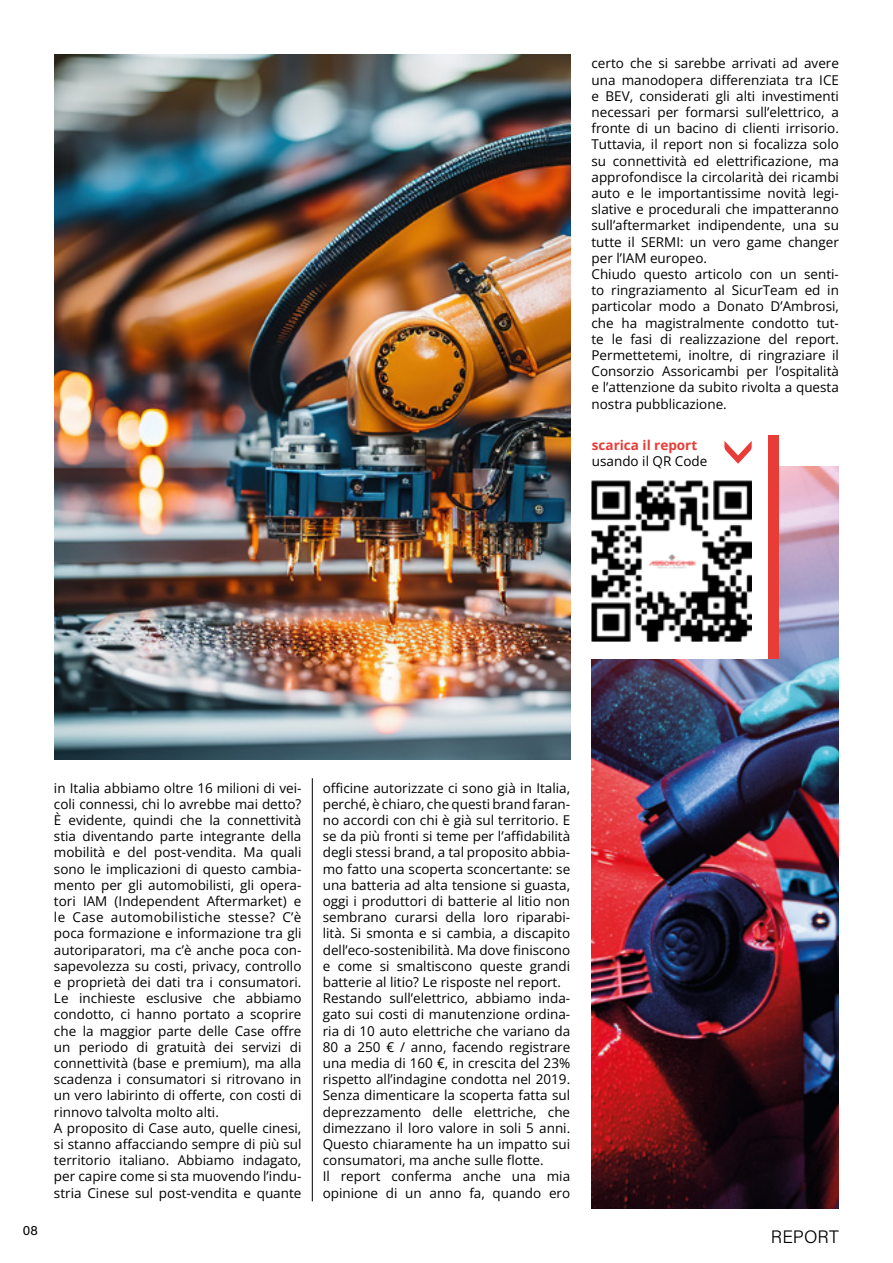
<style>
.page{position:relative;width:893px;height:1263px;background:#fff}
.page>*{position:absolute;margin:0;border:0;box-sizing:border-box;transform-origin:0 0}
.t1{font:18px "Acumin Variable Concept";letter-spacing:.005em;color:#000}
.t2{font:13.5px/16.2px "Open Sans";color:#000}
.t3{font:13.5px "Open Sans";color:#e83c37}
.t4{font:13.5px "Acumin Variable Concept";color:#000}
</style>
<div class="page">
<hr style="left:312px;top:778px;width:1px;height:423px;background:#000">
<img style="left:591px;top:467px;width:248px;height:742px">
<div style="left:588px;top:430px;width:181px;height:229px;background:#fff"></div>
<div style="left:768px;top:435px;width:11px;height:224px;background:#e83c37"></div>
<img style="left:54px;top:54px;width:516px;height:705px">
<svg style="left:724px;top:441px;width:28px;height:23px"></svg>
<img style="left:591px;top:481px;width:161px;height:160px">
<p class="t2" style="left:591px;top:55px;width:249px">certo che si sarebbe arrivati ad avere una manodopera differenziata tra ICE e BEV, considerati gli alti investimenti necessari per formarsi sull’elettrico, a fronte di un bacino di clienti irrisorio.<br>Tuttavia, il report non si focalizza solo su connettività ed elettrificazione, ma approfondisce la circolarità dei ricambi auto e le importantissime novità legi&shy;slative e procedurali che impatteranno sull’aftermarket indipendente, una su tutte il SERMI: un vero game changer per l’IAM europeo.<br>Chiudo questo articolo con un senti&shy;to ringraziamento al SicurTeam ed in particolar modo a Donato D’Ambrosi, che ha magistralmente condotto tut&shy;te le fasi di realizzazione del report.<br>Permettetemi, inoltre, di ringraziare il Consorzio Assoricambi per l’ospitalità e l’attenzione da subito rivolta a questa nostra pubblicazione.</p>
<p class="t3" style="left:592px;top:436px;width:107px">scarica il report</p>
<p class="t2" style="left:592px;top:453px;width:117px">usando il QR Code</p>
<p class="t2" style="left:54px;top:779px;width:249px">in Italia abbiamo oltre 16 milioni di vei&shy;coli connessi, chi lo avrebbe mai detto?<br>È evidente, quindi che la connettività stia diventando parte integrante della mobilità e del post-vendita. Ma quali sono le implicazioni di questo cambia&shy;mento per gli automobilisti, gli opera&shy;tori IAM (Independent Aftermarket) e le Case automobilistiche stesse? C’è poca formazione e informazione tra gli autoriparatori, ma c’è anche poca con&shy;sapevolezza su costi, privacy, controllo e proprietà dei dati tra i consumatori.<br>Le inchieste esclusive che abbiamo condotto, ci hanno portato a scoprire che la maggior parte delle Case offre un periodo di gratuità dei servizi di connettività (base e premium), ma alla scadenza i consumatori si ritrovano in un vero labirinto di offerte, con costi di rinnovo talvolta molto alti.<br>A proposito di Case auto, quelle cinesi, si stanno affacciando sempre di più sul territorio italiano. Abbiamo indagato, per capire come si sta muovendo l’indu&shy;stria Cinese sul post-vendita e quante</p>
<p class="t2" style="left:323px;top:779px;width:249px">officine autorizzate ci sono già in Italia, perché, è chiaro, che questi brand faran&shy;no accordi con chi è già sul territorio. E se da più fronti si teme per l’affidabilità degli stessi brand, a tal proposito abbia&shy;mo fatto una scoperta sconcertante: se una batteria ad alta tensione si guasta, oggi i produttori di batterie al litio non sembrano curarsi della loro riparabi&shy;lità. Si smonta e si cambia, a discapito dell’eco-sostenibilità. Ma dove finiscono e come si smaltiscono queste grandi batterie al litio? Le risposte nel report.<br>Restando sull’elettrico, abbiamo inda&shy;gato sui costi di manutenzione ordina&shy;ria di 10 auto elettriche che variano da 80 a 250 € / anno, facendo registrare una media di 160 €, in crescita del 23% rispetto all’indagine condotta nel 2019.<br>Senza dimenticare la scoperta fatta sul deprezzamento delle elettriche, che dimezzano il loro valore in soli 5 anni.<br>Questo chiaramente ha un impatto sui consumatori, ma anche sulle flotte.<br>Il report conferma anche una mia opinione di un anno fa, quando ero</p>
<p class="t4" style="left:23px;top:1221px;width:17px">08</p>
<h1 class="t1" style="left:771px;top:1224px;width:70px">REPORT</h1>
</div>
